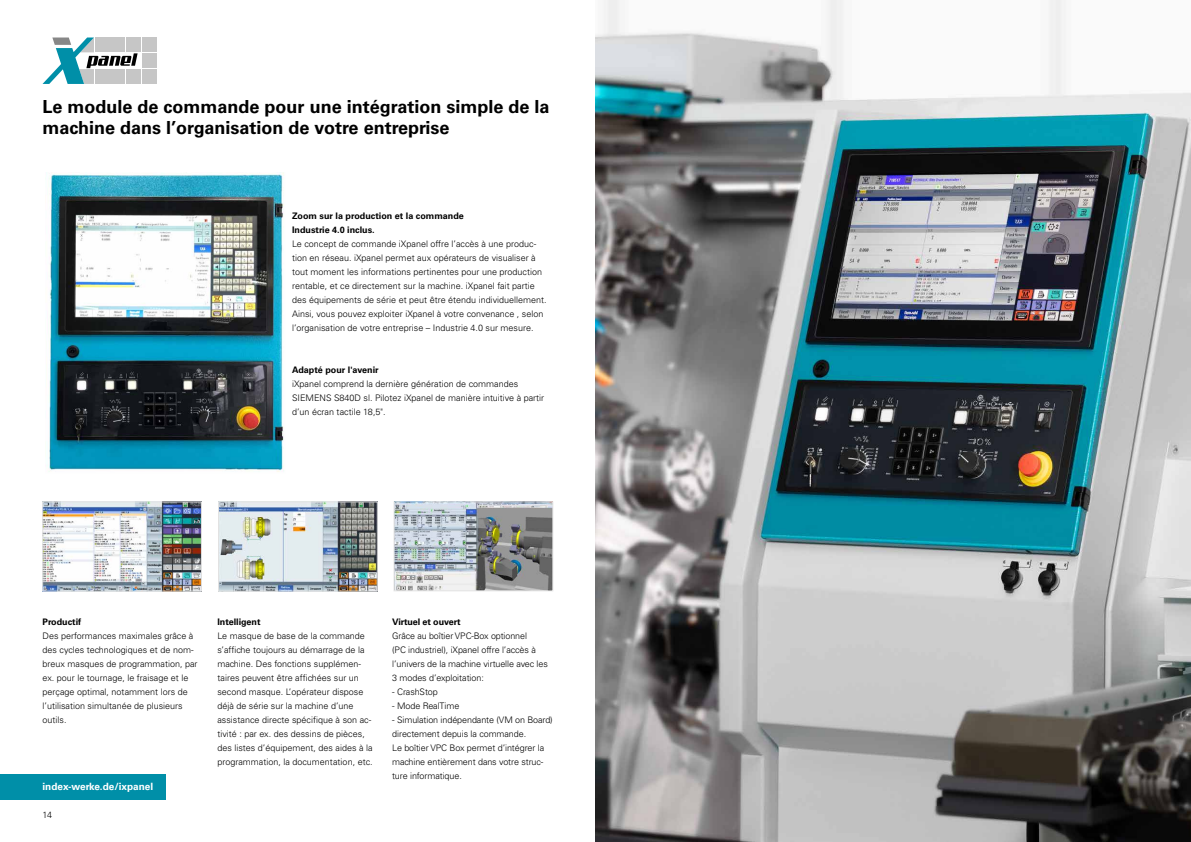
<style>
.page{position:relative;width:1191px;height:842px;background:#fff}
.page>*{position:absolute;margin:0;border:0;box-sizing:border-box;transform-origin:0 0}
.t1{font:700 18px/21.6px "Univers";color:#000}
.t2{font:700 10px "Univers";color:#fff}
.t3{font:300 9px/14px "Univers";color:#000}
.t4{font:700 9px/14px "Univers";color:#000}
</style>
<div class="page">
<div style="left:0;top:774px;width:165px;height:25px;background:#008fa8"></div>
<img style="left:45px;top:504px;width:155px;height:85px">
<div style="left:43px;top:502px;width:159px;height:89px;border:1px solid #e3e3e3"></div>
<img style="left:220px;top:504px;width:155px;height:85px">
<div style="left:218px;top:502px;width:159px;height:89px;border:1px solid #e3e3e3"></div>
<img style="left:396px;top:504px;width:155px;height:85px">
<div style="left:394px;top:502px;width:159px;height:89px;border:1px solid #e3e3e3"></div>
<img style="left:46px;top:173px;width:238px;height:299px">
<img style="left:595px;top:0;width:596px;height:842px">
<div style="left:126px;top:38px;width:15px;height:14px;background:#c6c6c6"></div>
<div style="left:142px;top:38px;width:14px;height:14px;background:#c6c6c6"></div>
<div style="left:126px;top:69px;width:15px;height:15px;background:#c6c6c6"></div>
<div style="left:142px;top:53px;width:14px;height:15px;background:#c6c6c6"></div>
<div style="left:142px;top:69px;width:14px;height:15px;background:#c6c6c6"></div>
<svg style="left:43px;top:38px;width:95px;height:46px"></svg>
<h1 class="t1" style="left:43px;top:96px;width:508px">Le module de commande pour une intégration simple de la machine dans l’organisation de votre entreprise</h1>
<p class="t4" style="left:292px;top:208px;width:173px">Zoom sur la production et la commande<br>Industrie 4.0 inclus.</p>
<p class="t3" style="left:292px;top:236px;width:256px">Le concept de commande iXpanel offre l’accès à une produc&shy;tion en réseau. iXpanel permet aux opérateurs de visualiser à tout moment les informations pertinentes pour une production rentable, et ce directement sur la machine. iXpanel fait partie des équipements de série et peut être étendu individuellement.<br>Ainsi, vous pouvez exploiter iXpanel à votre convenance , selon l’organisation de votre entreprise – Industrie 4.0 sur mesure.</p>
<p class="t4" style="left:292px;top:362px;width:88px">Adapté pour l'avenir</p>
<p class="t3" style="left:292px;top:376px;width:254px">iXpanel comprend la dernière génération de commandes<br>SIEMENS S840D sl. Pilotez iXpanel de manière intuitive à partir d’un écran tactile 18,5".</p>
<p class="t4" style="left:43px;top:614px;width:40px">Productif</p>
<p class="t3" style="left:43px;top:628px;width:157px">Des performances maximales grâce à des cycles technologiques et de nom&shy;breux masques de programmation, par ex. pour le tournage, le fraisage et le perçage optimal, notamment lors de l’utilisation simultanée de plusieurs outils.</p>
<p class="t2" style="left:43px;top:781px;width:112px">index-werke.de/ixpanel</p>
<p class="t3" style="left:43px;top:808px;width:11px">14</p>
<p class="t4" style="left:217px;top:615px;width:45px">Intelligent</p>
<p class="t3" style="left:217px;top:628px;width:157px">Le masque de base de la commande s’affiche toujours au démarrage de la machine. Des fonctions supplémen&shy;taires peuvent être affichées sur un second masque. L’opérateur dispose déjà de série sur la machine d’une assistance directe spécifique à son ac&shy;tivité : par ex. des dessins de pièces, des listes d’équipement, des aides à la programmation, la documentation, etc.</p>
<p class="t4" style="left:392px;top:615px;width:70px">Virtuel et ouvert</p>
<p class="t3" style="left:392px;top:628px;width:157px">Grâce au boîtier VPC-Box optionnel<br>(PC industriel), iXpanel offre l’accès à l’univers de la machine virtuelle avec les 3 modes d’exploitation:</p>
<p class="t3" style="left:392px;top:684px;width:47px">- CrashStop</p>
<p class="t3" style="left:392px;top:698px;width:69px">- Mode RealTime</p>
<p class="t3" style="left:392px;top:712px;width:162px">- Simulation indépendante (VM on Board) directement depuis la commande.<br>Le boîtier VPC Box permet d’intégrer la machine entièrement dans votre struc&shy;ture informatique.</p>
</div>
